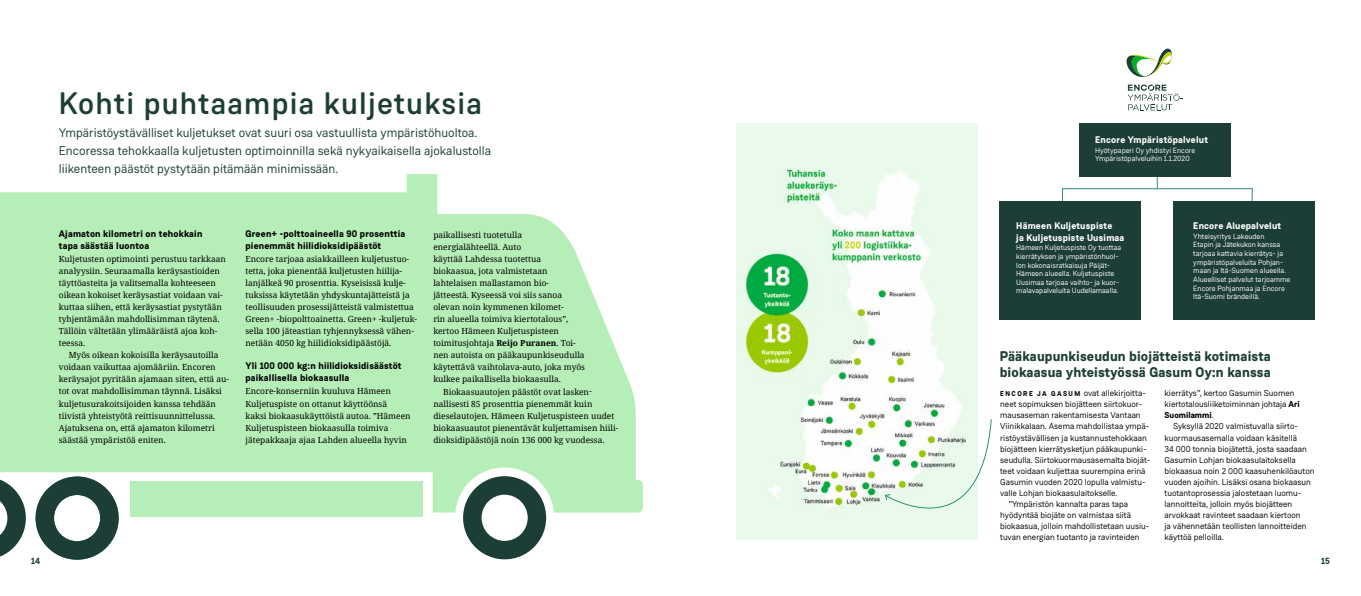
<style>
.page{position:relative;width:1361px;height:596px;background:#fff}
.page>*{position:absolute;margin:0;border:0;box-sizing:border-box;transform-origin:0 0}
.t1{font:500 31px "Weissenhof Grotesk";letter-spacing:.04em;color:#1d3e36}
.t2{font:700 14px/16px "Weissenhof Grotesk";letter-spacing:.01em;color:#1d3e36}
.t3{font:12.6px/18px "Weissenhof Grotesk";color:#1d3e36}
.t4{font:700 9.6px/12px "Weissenhof Grotesk";letter-spacing:.02em;color:#000}
.t5{font:700 9.6px/11.5px "Weissenhof Grotesk";letter-spacing:.02em;color:#fff}
.t6{font:700 9px "Weissenhof Grotesk";color:#1d3e36}
.t7{font:8.6px/11px "Weissenhof Grotesk";color:#000}
.t8{font:8.4px/12px "Noto Serif";color:#000}
.t9{font:7.5px/8.6px "Weissenhof Grotesk";color:#fff}
.s1{font-weight:700}
.s2{font-weight:700;font-size:7px}
</style>
<div class="page">
<img style="left:736px;top:123px;width:241px;height:416px">
<div style="left:0;top:418px;width:437px;height:54px;background:#b6eeb8"></div>
<div style="left:130px;top:480px;width:292px;height:36px;background:#b6eeb8"></div>
<svg style="left:36px;top:476px;width:83px;height:83px"></svg>
<svg style="left:0;top:479px;width:26px;height:78px"></svg>
<svg style="left:433px;top:214px;width:210px;height:298px;fill:#b6eeb8"></svg>
<svg style="left:463px;top:476px;width:83px;height:83px"></svg>
<svg style="left:0;top:174px;width:437px;height:246px;background:#bbefbc"></svg>
<svg style="left:1126px;top:49px;width:57px;height:62px"></svg>
<svg style="left:1157px;top:176px;width:1px;height:12px"></svg>
<hr style="left:1252px;top:188px;width:1px;height:75px;background:#318f70">
<hr style="left:1062px;top:188px;width:1px;height:75px;background:#318f70">
<hr style="left:1062px;top:188px;width:190px;height:1px;background:#318f70">
<div style="left:999px;top:201px;width:142px;height:118px;background:#1d3e36"></div>
<div style="left:1173px;top:201px;width:142px;height:118px;background:#1d3e36"></div>
<div style="left:1079px;top:123px;width:151px;height:53px;background:#1d3e36"></div>
<svg style="left:885px;top:418px;width:107px;height:122px"></svg>
<h1 class="t1" style="left:59px;top:84px;width:425px">Kohti puhtaampia kuljetuksia</h1>
<h3 class="t3" style="left:59px;top:123px;width:434px">Ympäristöystävälliset kuljetukset ovat suuri osa vastuullista ympäristöhuoltoa.<br>Encoressa tehokkaalla kuljetusten optimoinnilla sekä nykyaikaisella ajokalustolla liikenteen päästöt pystytään pitämään minimissään.</h3>
<p class="t4" style="left:59px;top:228px;width:145px">Ajamaton kilometri on tehokkain tapa säästää luontoa</p>
<p class="t8" style="left:59px;top:253px;width:169px">Kuljetusten optimointi perustuu tarkkaan analyysiin. Seuraamalla keräysastioiden täyttöasteita ja valitsemalla kohteeseen oikean kokoiset keräysastiat voidaan vai&shy;kuttaa siihen, että keräysastiat pystytään tyhjentämään mahdollisimman täytenä.<br>Tällöin vältetään ylimääräistä ajoa koh&shy;teessa.</p>
<p class="t8" style="left:59px;top:349px;width:172px;text-indent:10px">Myös oikean kokoisilla keräysautoilla voidaan vaikuttaa ajomääriin. Encoren keräysajot pyritään ajamaan siten, että au&shy;tot ovat mahdollisimman täynnä. Lisäksi kuljetusurakoitsijoiden kanssa tehdään tiivistä yhteistyötä reittisuunnittelussa.<br>Ajatuksena on, että ajamaton kilometri säästää ympäristöä eniten.</p>
<p class="t4" style="left:245px;top:228px;width:161px">Green+ -polttoaineella 90 prosenttia pienemmät hiilidioksidipäästöt</p>
<p class="t8" style="left:245px;top:253px;width:173px">Encore tarjoaa asiakkailleen kuljetustuo&shy;tetta, joka pienentää kuljetusten hiilija&shy;lanjälkeä 90 prosenttia. Kyseisissä kulje&shy;tuksissa käytetään yhdyskuntajätteistä ja teollisuuden prosessijätteistä valmistettua Green+ -biopolttoainetta. Green+ -kuljetuk&shy;sella 100 jäteastian tyhjennyksessä vähen&shy;netään 4050 kg hiilidioksidipäästöjä.</p>
<p class="t4" style="left:245px;top:360px;width:158px">Yli 100 000 kg:n hiilidioksidisäästöt paikallisella biokaasulla</p>
<p class="t8" style="left:245px;top:385px;width:167px">Encore-konserniin kuuluva Hämeen Kuljetuspiste on ottanut käyttöönsä<br>kaksi biokaasukäyttöistä autoa. ”Hämeen Kuljetuspisteen biokaasulla toimiva jätepakkaaja ajaa Lahden alueella hyvin</p>
<p class="t8" style="left:433px;top:229px;width:153px">paikallisesti tuotetulla energialähteellä. Auto<br>käyttää Lahdessa tuotettua biokaasua, jota valmistetaan lahtelaisen mallastamon bio&shy;jätteestä. Kyseessä voi siis sanoa olevan noin kymmenen kilomet-<br>rin alueella toimiva kiertotalous”, kertoo Hämeen Kuljetuspisteen toimitusjohtaja <span class="s1">Reijo Puranen</span>. Toi&shy;nen autoista on pääkaupunkiseudulla käytettävä vaihtolava-auto, joka myös kulkee paikallisella biokaasulla.</p>
<p class="t8" style="left:433px;top:385px;width:186px;text-indent:10px">Biokaasuautojen päästöt ovat lasken&shy;nallisesti 85 prosenttia pienemmät kuin dieselautojen. Hämeen Kuljetuspisteen uudet biokaasuautot pienentävät kuljettamisen hiili&shy;dioksidipäästöjä noin 136 000 kg vuodessa.</p>
<p class="t5" style="left:1095px;top:134px;width:114px">Encore Ympäristöpalvelut</p>
<p class="t9" style="left:1095px;top:146px;width:102px">Hyötypaperi Oy yhdistyi Encore<br>Ympäristöpalveluihin 1.1.2020</p>
<p class="t5" style="left:1016px;top:220px;width:110px">Hämeen Kuljetuspiste<br>ja Kuljetuspiste Uusimaa</p>
<p class="t9" style="left:1016px;top:243px;width:106px">Hämeen Kuljetuspiste Oy tuottaa kierrätyksen ja ympäristönhuol&shy;lon kokonaisratkaisuja Päijät-Hämeen alueella. Kuljetuspiste Uusimaa tarjoaa vaihto- ja kuor&shy;malavapalveluita Uudellamaalla.</p>
<p class="t5" style="left:1193px;top:220px;width:89px">Encore Aluepalvelut</p>
<p class="t9" style="left:1193px;top:232px;width:99px">Yhteisyritys Lakeuden<br>Etapin ja Jätekukon kanssa tarjoaa kattavia kierrätys- ja ympäristöpalveluita Pohjan&shy;maan ja Itä-Suomen alueella.<br>Alueelliset palvelut tarjoamme<br>Encore Pohjanmaa ja Encore<br>Itä-Suomi brändeillä.</p>
<h2 class="t2" style="left:1000px;top:348px;width:272px">Pääkaupunkiseudun biojätteistä kotimaista biokaasua yhteistyössä Gasum Oy:n kanssa</h2>
<p class="t7" style="left:1000px;top:387px;width:147px"><span class="s2">E N C O R E J A G A S U M</span> ovat allekirjoitta-</p>
<p class="t7" style="left:1000px;top:398px;width:144px">neet sopimuksen biojätteen siirtokuor-</p>
<p class="t7" style="left:1000px;top:409px;width:142px">mausaseman rakentamisesta Vantaan</p>
<p class="t7" style="left:1000px;top:420px;width:151px">Viinikkalaan. Asema mahdollistaa ympä-</p>
<p class="t7" style="left:1000px;top:431px;width:148px">ristöystävällisen ja kustannustehokkaan</p>
<p class="t7" style="left:1000px;top:442px;width:148px">biojätteen kierrätysketjun pääkaupunki-</p>
<p class="t7" style="left:1000px;top:453px;width:152px">seudulla. Siirtokuormausasemalta biojät-</p>
<p class="t7" style="left:1000px;top:464px;width:147px">teet voidaan kuljettaa suurempina erinä</p>
<p class="t7" style="left:1000px;top:475px;width:147px">Gasumin vuoden 2020 lopulla valmistu-</p>
<p class="t7" style="left:1000px;top:486px;width:119px">valle Lohjan biokaasulaitokselle.</p>
<p class="t7" style="left:1008px;top:497px;width:121px">”Ympäristön kannalta paras tapa</p>
<p class="t7" style="left:1000px;top:508px;width:132px">hyödyntää biojäte on valmistaa siitä</p>
<p class="t7" style="left:1000px;top:519px;width:151px">biokaasua, jolloin mahdollistetaan uusiu-</p>
<p class="t7" style="left:1000px;top:530px;width:141px">tuvan energian tuotanto ja ravinteiden</p>
<p class="t7" style="left:1164px;top:387px;width:137px">kierrätys”, kertoo Gasumin Suomen kiertotalousliiketoiminnan johtaja <span class="s1">Ari<br>Suomilammi</span>.</p>
<p class="t7" style="left:1164px;top:420px;width:151px;text-indent:9px">Syksyllä 2020 valmistuvalla siirto&shy;kuormausasemalla voidaan käsitellä<br>34 000 tonnia biojätettä, josta saadaan Gasumin Lohjan biokaasulaitoksella biokaasua noin 2 000 kaasuhenkilöauton vuoden ajoihin. Lisäksi osana biokaasun tuotantoprosessia jalostetaan luomu&shy;lannoitteita, jolloin myös biojätteen arvokkaat ravinteet saadaan kiertoon<br>ja vähennetään teollisten lannoitteiden käyttöä pelloilla.</p>
<p class="t6" style="left:31px;top:554px;width:10px">14</p>
<p class="t6" style="left:1321px;top:555px;width:10px">15</p>
</div>
